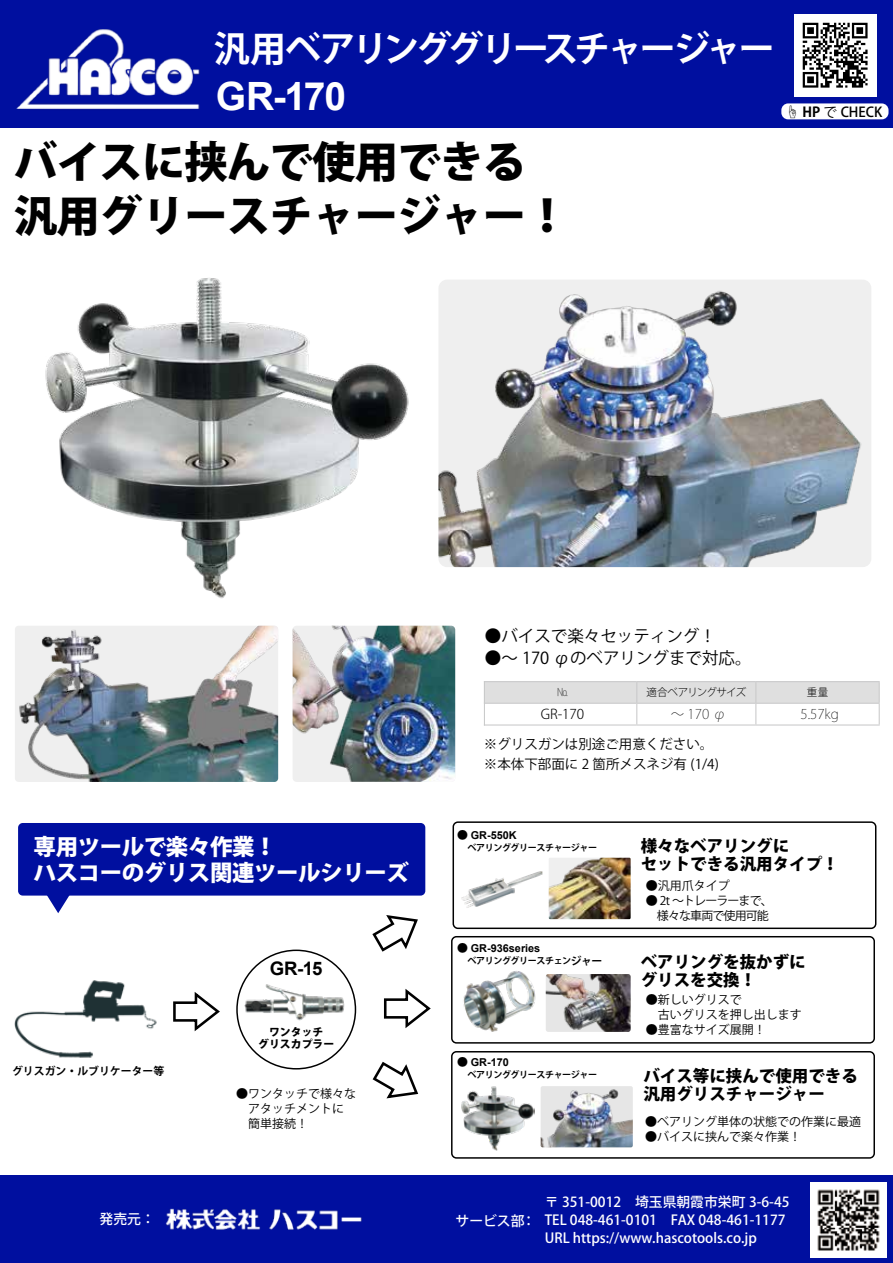
<style>
.page{position:relative;width:893px;height:1263px;background:#fff}
.page>*{position:absolute;margin:0;border:0;box-sizing:border-box;transform-origin:0 0}
.t1{font:800 43.5px/54px "Koz Go Pro";letter-spacing:-.02em;color:#000}
.t2{font:700 39px "Arial";color:#fff}
.t3{font:700 36px "Koz Go Pro";letter-spacing:-.09em;color:#fff}
.t4{font:800 22.5px "Koz Go Pro";letter-spacing:-.02em;color:#fff}
.t5{font:700 18.6px "Arial";color:#000}
.t6{font:800 16.5px/18px "Koz Go Pro";color:#000}
.t7{font:16.5px "Koz Go Pro";color:#000}
.t8{font:500 13.8px/18.1px "Koz Go Pro";color:#fff}
.t9{font:500 13.65px "Koz Go Pro";color:#000}
.t10{font:13.5px/19.4px "Koz Go Pro";color:#000}
.t11{font:200 13.5px "Koz Go Pro";color:#000}
.t12{font:300 13.5px "Koz Go Pro";color:#000}
.t13{font:12px/15px "Koz Go Pro";color:#000}
.t14{font:12px/15px "Koz Go Pro";letter-spacing:-.075em;color:#000}
.t15{font:700 10.95px "Arial";color:#000}
.t16{font:700 10.95px "Koz Go Pr 6 N";color:#000}
.t17{font:800 10.95px/12.8px "Koz Go Pro";color:#000;text-align:center}
.t18{font:300 10.5px "Koz Go Pro";letter-spacing:-.08em;color:#000}
.t19{font:300 10.5px "Koz Go Pro";letter-spacing:-.05em;color:#000}
.t20{font:200 10.5px "Koz Go Pro";color:#000}
.t21{font:700 9px "Koz Go Pr 6 N";letter-spacing:-.05em;color:#000}
.s1{font-weight:700}
.s2{font-weight:400}
.s3{font-family:"Koz Go Pro";font-weight:800}
.s4{font-size:10.95px}
</style>
<div class="page">
<div style="left:0;top:0;width:893px;height:128px;background:#000f9f"></div>
<div style="left:0;top:1176px;width:893px;height:87px;background:#000f9f"></div>
<img style="left:16px;top:29px;width:184px;height:80px">
<img style="left:165px;top:1208px;width:197px;height:22px">
<div style="left:18px;top:823px;width:407px;height:72px;background:#000f9f;border-radius:5px"></div>
<div style="left:451px;top:1051px;width:424px;height:108px;border:1px solid #000;border-radius:5px"></div>
<div style="left:451px;top:936px;width:424px;height:107px;border:1px solid #000;border-radius:5px"></div>
<div style="left:453px;top:821px;width:423px;height:108px;border:1px solid #000;border-radius:5px"></div>
<img style="left:463px;top:971px;width:73px;height:61px">
<img style="left:461px;top:1086px;width:73px;height:65px">
<img style="left:45px;top:278px;width:364px;height:321px">
<img style="left:15px;top:626px;width:263px;height:156px">
<img style="left:438px;top:280px;width:433px;height:287px">
<img style="left:293px;top:626px;width:162px;height:156px">
<hr style="left:484px;top:681px;width:153px;height:1px;background:#c9c9ca">
<hr style="left:637px;top:681px;width:119px;height:1px;background:#c9c9ca">
<hr style="left:756px;top:681px;width:124px;height:1px;background:#c9c9ca">
<svg style="left:485px;top:682px;width:395px;height:42px"></svg>
<hr style="left:484px;top:724px;width:153px;height:1px;background:#c9c9ca">
<hr style="left:637px;top:724px;width:119px;height:1px;background:#c9c9ca">
<hr style="left:756px;top:724px;width:124px;height:1px;background:#c9c9ca">
<hr style="left:484px;top:681px;width:1px;height:44px;background:#c9caca">
<img style="left:461px;top:871px;width:81px;height:37px">
<svg style="left:173px;top:992px;width:47px;height:40px"></svg>
<img style="left:241px;top:982px;width:104px;height:39px">
<svg style="left:372px;top:1061px;width:47px;height:38px"></svg>
<img style="left:14px;top:980px;width:143px;height:78px">
<svg style="left:372px;top:915px;width:46px;height:37px"></svg>
<svg style="left:384px;top:989px;width:47px;height:39px"></svg>
<svg style="left:44px;top:895px;width:28px;height:18px"></svg>
<img style="left:541px;top:1086px;width:92px;height:61px">
<img style="left:546px;top:974px;width:85px;height:58px">
<img style="left:549px;top:858px;width:82px;height:61px">
<div style="left:781px;top:103px;width:107px;height:16px;background:#fff;border-radius:7px"></div>
<img style="left:810px;top:1182px;width:76px;height:76px">
<div style="left:794px;top:14px;width:82px;height:83px;background:#fff"></div>
<svg style="left:803px;top:23px;width:64px;height:65px"></svg>
<h3 class="t3" style="left:214px;top:25px;width:563px">汎用ベアリンググリースチャージャー</h3>
<h2 class="t2" style="left:216px;top:69px;width:132px">GR-170</h2>
<h1 class="t1" style="left:14px;top:138px;width:557px">バイスに挟んで使用できる汎用グリースチャージャー!</h1>
<p class="t9" style="left:785px;top:103px;width:98px"><span class="s1">☝ HP</span> <span class="s2">で</span> CHECK</p>
<p class="t7" style="left:485px;top:625px;width:232px">●バイスで楽々セッティング!</p>
<p class="t7" style="left:485px;top:647px;width:268px">●～ 170 φのベアリングまで対応。</p>
<p class="t20" style="left:557px;top:686px;width:12px">№</p>
<p class="t12" style="left:541px;top:705px;width:45px">GR-170</p>
<p class="t18" style="left:646px;top:686px;width:101px">適合ベアリングサイズ</p>
<p class="t11" style="left:671px;top:705px;width:57px">～ 170 φ</p>
<p class="t10" style="left:484px;top:735px;width:236px">※グリスガンは別途ご用意ください。※本体下部面に 2 箇所メスネジ有 )1/4(</p>
<p class="t19" style="left:807px;top:686px;width:23px">重量</p>
<p class="t11" style="left:800px;top:705px;width:40px">5.57kg</p>
<h3 class="t4" style="left:34px;top:832px;width:244px">専用ツールで楽々作業！</h3>
<h3 class="t4" style="left:34px;top:858px;width:377px">ハスコーのグリス関連ツールシリーズ</h3>
<h3 class="t5" style="left:270px;top:955px;width:54px">GR-15</h3>
<p class="t16" style="left:12px;top:1065px;width:154px">グリスガン・ルブリケーター等</p>
<p class="t8" style="left:100px;top:1211px;width:57px">発売元：</p>
<p class="t17" style="left:258px;top:1026px;width:78px">ワンタッチ<br>グリスカプラー</p>
<p class="t13" style="left:236px;top:1086px;width:121px">●ワンタッチで様々な　アタッチメントに　簡単接続!</p>
<p class="t15" style="left:457px;top:828px;width:61px"><span class="s3">●</span> GR-550K</p>
<p class="t21" style="left:468px;top:843px;width:131px">ベアリンググリースチャージャー</p>
<p class="t15" style="left:457px;top:940px;width:85px"><span class="s3">●</span> GR-936series</p>
<p class="t21" style="left:468px;top:956px;width:136px">ベアリンググリースチェン<span class="s4">ジャー</span></p>
<p class="t15" style="left:457px;top:1054px;width:53px"><span class="s3">●</span> GR-170</p>
<p class="t21" style="left:468px;top:1070px;width:131px">ベアリンググリースチャージャー</p>
<p class="t6" style="left:641px;top:838px;width:199px">様々なベアリングに<br>セットできる汎用タイプ!</p>
<p class="t13" style="left:646px;top:879px;width:85px">●汎用爪タイプ</p>
<p class="t14" style="left:646px;top:894px;width:128px">● ～t 2 トレーラーまで、　様々な車両で使用可能</p>
<p class="t6" style="left:641px;top:954px;width:166px">ベアリングを抜かずにグリスを交換!</p>
<p class="t13" style="left:646px;top:993px;width:158px">●新しいグリスで<br>　古いグリスを押し出します</p>
<p class="t13" style="left:646px;top:1023px;width:121px">●豊富なサイズ展開!</p>
<p class="t6" style="left:643px;top:1068px;width:216px">バイス等に挟んで使用できる汎用グリスチャージャー</p>
<p class="t13" style="left:645px;top:1114px;width:217px">●ベアリング単体の状態での作業に最適</p>
<p class="t13" style="left:645px;top:1129px;width:157px">●バイスに挟んで楽々作業!</p>
<p class="t8" style="left:455px;top:1212px;width:71px">サービス部</p>
<p class="t8" style="left:522px;top:1212px;width:15px">：</p>
<p class="t8" style="left:545px;top:1194px;width:246px">〒 351-0012　埼玉県朝霞市栄町 3-6-45<br>TEL 048-461-0101　FAX 048-461-1177<br>URL https://www.hascotools.co j p.</p>
</div>
